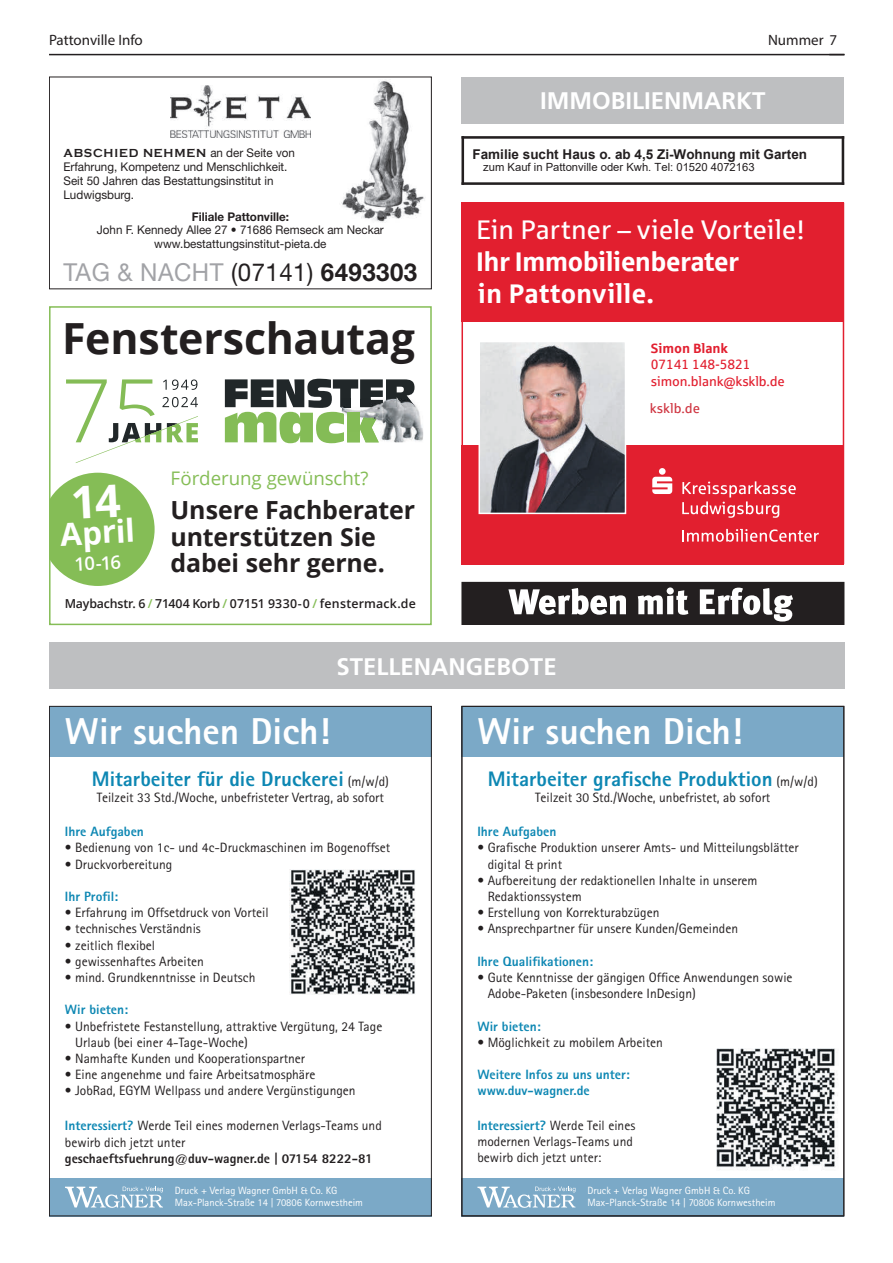
<style>
.page{position:relative;width:893px;height:1263px;background:#fff}
.page>*{position:absolute;margin:0;border:0;box-sizing:border-box;transform-origin:0 0}
.t1{font:700 42.9px "Open Sans";letter-spacing:-.005em;color:#231f20}
.t2{font:800 37.5px "Rotis Sans Serif Std";color:#fff}
.t3{font:700 31.5px "Open Sans";color:#fff}
.t4{font:700 27px/32.4px "Sparkasse Rg";letter-spacing:-.025em;color:#fff}
.t5{font:27px "Sparkasse Rg";color:#fff}
.t6{font:700 24.9px/26.5px "Open Sans";letter-spacing:-.005em;color:#231f20}
.t7{font:24.75px "Helvetica Neue LT Std";letter-spacing:.02em;color:#a2a3a7}
.t8{font:700 24px "Frutiger LT Std";color:#fff}
.t9{font:800 21px "Rotis Sans Serif Std";color:#0d87b3}
.t10{font:18.75px "Open Sans";letter-spacing:-.005em;color:#85bd56}
.t11{font:600 18.45px "Open Sans";color:#fff}
.t12{font:15px "Myriad Pro";color:#231f20}
.t13{font:13.5px/16.2px "Rotis Sans Serif Std";color:#231f20}
.t14{font:800 13.5px/16.2px "Rotis Sans Serif Std";color:#0d87b3}
.t15{font:800 13.5px "Rotis Sans Serif Std";color:#231f20}
.t16{font:700 13.5px "Arial";color:#231f20}
.t17{font:13.5px/16.5px "Sparkasse Rg";letter-spacing:-.01em;color:#e21f2f}
.t18{font:700 13.5px "Sparkasse Rg";letter-spacing:-.01em;color:#e21f2f}
.t19{font:13.5px "Sparkasse Rg";color:#cf3541}
.t20{font:600 12.3px "Open Sans";letter-spacing:.01em;color:#231f20}
.t21{font:12px/14.2px "Helvetica Neue LT Std";color:#231f20}
.t22{font:700 12px "Copperplate Gothic";letter-spacing:.07em;color:#231f20}
.t23{font:700 12px "Helvetica Neue LT Std";color:#231f20}
.t24{font:11.25px "Arial";color:#231f20}
.t25{font:10.5px/12.6px "Rotis Sans Serif Std";color:#fff}
.s1{font-family:"Helvetica Neue LT Std";font-weight:400}
.s2{color:#231f20}
.s3{font-weight:700;color:#231f20}
.s4{color:#85bd56}
.s5{font-weight:400;font-size:13.5px;color:#231f20}
.s6{font-weight:800;color:#0d87b3}
</style>
<div class="page">
<hr style="left:49px;top:54px;width:795px;height:1px;background:#231f20">
<div style="left:461px;top:77px;width:383px;height:46px;background:#bebfc1"></div>
<div style="left:49px;top:77px;width:383px;height:212px;border:1px solid #231f20"></div>
<img style="left:341px;top:81px;width:84px;height:141px">
<img style="left:170px;top:86px;width:140px;height:51px">
<div style="left:461px;top:203px;width:383px;height:119px;background:#e21f2f"></div>
<div style="left:461px;top:445px;width:383px;height:119px;background:#e21f2f"></div>
<div style="left:461px;top:203px;width:383px;height:361px;border:2px solid #e21f2f"></div>
<img style="left:481px;top:344px;width:142px;height:167px">
<div style="left:478px;top:341px;width:148px;height:173px;border:2px solid #fff"></div>
<svg style="left:652px;top:468px;width:20px;height:26px"></svg>
<svg style="left:682px;top:481px;width:114px;height:37px"></svg>
<svg style="left:682px;top:529px;width:137px;height:13px"></svg>
<div style="left:461px;top:706px;width:383px;height:50px;background:#7ba9c7"></div>
<div style="left:461px;top:1178px;width:383px;height:38px;background:#7ba9c7"></div>
<svg style="left:477px;top:1186px;width:98px;height:22px"></svg>
<img style="left:716px;top:1048px;width:122px;height:122px">
<div style="left:49px;top:706px;width:383px;height:50px;background:#7ba9c7"></div>
<div style="left:49px;top:1178px;width:383px;height:38px;background:#7ba9c7"></div>
<svg style="left:65px;top:1186px;width:98px;height:22px"></svg>
<img style="left:290px;top:869px;width:126px;height:126px">
<div style="left:49px;top:306px;width:383px;height:319px;border:2px solid #85bd56"></div>
<img style="left:416px;top:406px;width:7px;height:35px">
<svg style="left:225px;top:379px;width:191px;height:64px"></svg>
<svg style="left:66px;top:379px;width:132px;height:84px"></svg>
<hr style="left:461px;top:182px;width:383px;height:3px;background:#231f20">
<hr style="left:842px;top:136px;width:2px;height:49px;background:#231f20">
<hr style="left:461px;top:136px;width:383px;height:3px;background:#231f20">
<hr style="left:461px;top:136px;width:3px;height:49px;background:#231f20">
<div style="left:49px;top:642px;width:795px;height:47px;background:#bebfc1"></div>
<svg style="left:461px;top:582px;width:383px;height:42px"></svg>
<svg style="left:49px;top:473px;width:106px;height:113px"></svg>
<p class="t12" style="left:49px;top:31px;width:95px">Pattonville Info</p>
<p class="t12" style="left:768px;top:31px;width:70px">Nummer 7</p>
<p class="t22" style="left:63px;top:146px;width:233px">ABSCHIED NEHMEN <span class="s1">an der Seite von</span></p>
<p class="t21" style="left:63px;top:159px;width:226px">Erfahrung, Kompetenz und Menschlichkeit.<br>Seit 50 Jahren das Bestattungsinstitut in<br>Ludwigsburg.</p>
<p class="t23" style="left:192px;top:209px;width:99px">Filiale Pattonville:</p>
<p class="t21" style="left:97px;top:222px;width:288px;text-align:center">John F. Kennedy Allee 27 • 71686 Remseck am Neckar www.bestattungsinstitut-pieta.de</p>
<h3 class="t7" style="left:64px;top:258px;width:355px">TAG &amp; NACHT <span class="s2">(07141)</span> <span class="s3">6493303</span></h3>
<h1 class="t1" style="left:62px;top:308px;width:354px">Fensterschautag</h1>
<h3 class="t3" style="left:59px;top:512px;width:76px;rotate:-3deg">April</h3>
<h3 class="t11" style="left:74px;top:552px;width:48px;rotate:-3deg">10-16</h3>
<h3 class="t10" style="left:171px;top:466px;width:199px">Förderung gewünscht?</h3>
<h3 class="t6" style="left:171px;top:496px;width:246px">Unsere Fachberater unterstützen Sie dabei sehr gerne.</h3>
<p class="t20" style="left:65px;top:595px;width:353px">Maybachstr. 6 <span class="s4">/</span> 71404 Korb <span class="s4">/</span> 07151 9330-0 <span class="s4">/</span> fenstermack.de</p>
<h3 class="t8" style="left:540px;top:87px;width:227px">IMMOBILIENMARKT</h3>
<p class="t16" style="left:473px;top:145px;width:336px">Familie sucht Haus o. ab 4,5 Zi-Wohnung mit Garten</p>
<p class="t24" style="left:483px;top:160px;width:273px">zum Kauf in Pattonville oder Kwh. Tel: 01520 4072163</p>
<h3 class="t5" style="left:476px;top:213px;width:329px">Ein Partner – viele Vorteile!</h3>
<h3 class="t4" style="left:476px;top:244px;width:264px">Ihr Immobilienberater in Pattonville.</h3>
<p class="t18" style="left:651px;top:339px;width:79px">Simon Blank</p>
<p class="t17" style="left:651px;top:356px;width:135px">07141 148-5821 simon.blank@ksklb.de</p>
<p class="t19" style="left:650px;top:400px;width:52px">ksklb.de</p>
<h3 class="t8" style="left:337px;top:652px;width:222px">STELLENANGEBOTE</h3>
<h2 class="t2" style="left:65px;top:707px;width:267px">Wir suchen Dich!</h2>
<h2 class="t2" style="left:477px;top:707px;width:267px">Wir suchen Dich!</h2>
<h3 class="t9" style="left:92px;top:765px;width:299px">Mitarbeiter für die Druckerei <span class="s5">(m/w/d)</span></h3>
<p class="t13" style="left:97px;top:789px;width:289px">Teilzeit 33 Std./Woche, unbefristeter Vertrag, ab sofort</p>
<p class="t14" style="left:65px;top:823px;width:81px">Ihre Aufgaben</p>
<p class="t13" style="left:65px;top:840px;width:327px">• Bedienung von 1c- und 4c-Druckmaschinen im Bogenoffset</p>
<p class="t13" style="left:65px;top:856px;width:109px">• Druckvorbereitung</p>
<p class="t14" style="left:65px;top:888px;width:55px">Ihr Profil:</p>
<p class="t13" style="left:65px;top:904px;width:205px">• Erfahrung im Offsetdruck von Vorteil</p>
<p class="t13" style="left:65px;top:921px;width:137px">• technisches Verständnis</p>
<p class="t13" style="left:65px;top:937px;width:92px">• zeitlich flexibel</p>
<p class="t13" style="left:65px;top:953px;width:140px">• gewissenhaftes Arbeiten</p>
<p class="t13" style="left:65px;top:969px;width:192px">• mind. Grundkenntnisse in Deutsch</p>
<p class="t14" style="left:65px;top:1001px;width:65px">Wir bieten:</p>
<p class="t13" style="left:75px;top:1018px;width:309px;text-indent:-10px">• Unbefristete Festanstellung, attraktive Vergütung, 24 Tage<br>Urlaub (bei einer 4-Tage-Woche)</p>
<p class="t13" style="left:65px;top:1050px;width:242px">• Namhafte Kunden und Kooperationspartner</p>
<p class="t13" style="left:65px;top:1066px;width:252px">• Eine angenehme und faire Arbeitsatmosphäre</p>
<p class="t13" style="left:65px;top:1083px;width:292px">• JobRad, EGYM Wellpass und andere Vergünstigungen</p>
<p class="t13" style="left:65px;top:1117px;width:318px"><span class="s6">Interessiert?</span> Werde Teil eines modernen Verlags-Teams und bewirb dich jetzt unter</p>
<p class="t15" style="left:65px;top:1149px;width:309px">geschaeftsfuehrung@duv-wagner.de | 07154 8222-81</p>
<p class="t25" style="left:175px;top:1184px;width:190px">Druck + Verlag Wagner GmbH &amp; Co. KG<br>Max-Planck-Straße 14 | 70806 Kornwestheim</p>
<h3 class="t9" style="left:488px;top:765px;width:331px">Mitarbeiter grafische Produktion <span class="s5">(m/w/d)</span></h3>
<p class="t13" style="left:535px;top:789px;width:237px">Teilzeit 30 Std./Woche, unbefristet, ab sofort</p>
<p class="t14" style="left:477px;top:823px;width:81px">Ihre Aufgaben</p>
<p class="t13" style="left:488px;top:840px;width:313px;text-indent:-10px">• Grafische Produktion unserer Amts- und Mitteilungsblätter digital &amp; print</p>
<p class="t13" style="left:488px;top:872px;width:271px;text-indent:-10px">• Aufbereitung der redaktionellen Inhalte in unserem<br>Redaktionssystem</p>
<p class="t13" style="left:477px;top:904px;width:183px">• Erstellung von Korrekturabzügen</p>
<p class="t13" style="left:477px;top:921px;width:262px">• Ansprechpartner für unsere Kunden/Gemeinden</p>
<p class="t14" style="left:477px;top:953px;width:117px">Ihre Qualifikationen:</p>
<p class="t13" style="left:488px;top:969px;width:306px;text-indent:-10px">• Gute Kenntnisse der gängigen Office Anwendungen sowie<br>Adobe-Paketen (insbesondere InDesign)</p>
<p class="t14" style="left:477px;top:1018px;width:65px">Wir bieten:</p>
<p class="t13" style="left:477px;top:1034px;width:187px">• Möglichkeit zu mobilem Arbeiten</p>
<p class="t14" style="left:477px;top:1066px;width:154px">Weitere Infos zu uns unter: www.duv-wagner.de</p>
<p class="t13" style="left:477px;top:1117px;width:159px"><span class="s6">Interessiert?</span> Werde Teil eines modernen Verlags-Teams und bewirb dich jetzt unter:</p>
<p class="t25" style="left:587px;top:1184px;width:190px">Druck + Verlag Wagner GmbH &amp; Co. KG<br>Max-Planck-Straße 14 | 70806 Kornwestheim</p>
</div>
